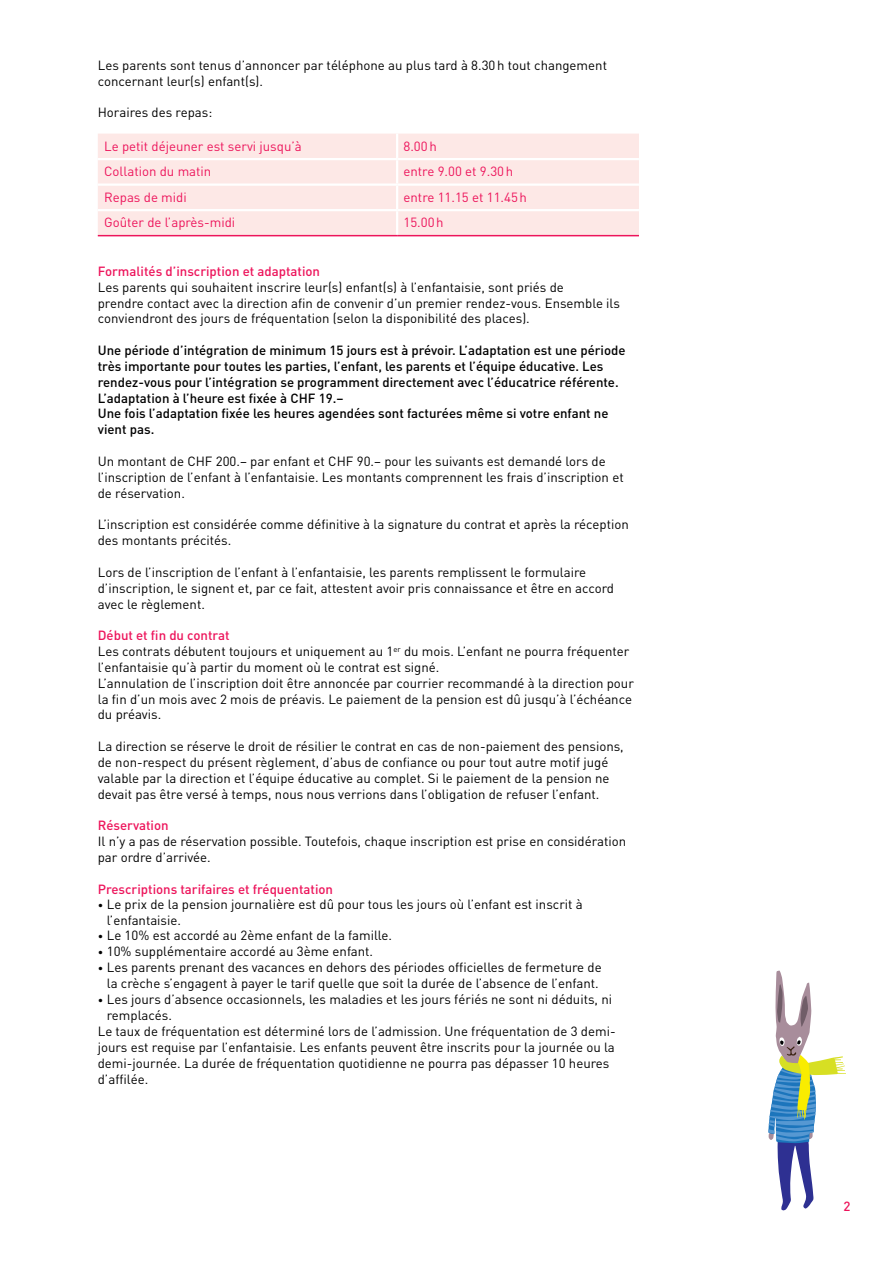
<style>
.page{position:relative;width:893px;height:1263px;background:#fff}
.page>*{position:absolute;margin:0;border:0;box-sizing:border-box;transform-origin:0 0}
.t1{font:13.2px/15.9px "DIN";color:#000}
.t2{font:500 13.2px/15.9px "DIN";color:#000}
.t3{font:13.2px "DIN";color:#ed145b}
.t4{font:500 13.2px "DIN";color:#ed145b}
.s1{font-weight:500;color:#ed145b}
.s2{font-size:10.5px}
</style>
<div class="page">
<div style="left:98px;top:134px;width:541px;height:101px;background:#fde8e6"></div>
<hr style="left:396px;top:134px;width:2px;height:24px;background:#fff">
<hr style="left:98px;top:158px;width:299px;height:2px;background:#fff">
<hr style="left:397px;top:158px;width:242px;height:2px;background:#fff">
<hr style="left:396px;top:160px;width:2px;height:23px;background:#fff">
<hr style="left:98px;top:183px;width:299px;height:3px;background:#fff">
<hr style="left:397px;top:183px;width:242px;height:3px;background:#fff">
<hr style="left:396px;top:186px;width:2px;height:23px;background:#fff">
<hr style="left:98px;top:209px;width:299px;height:2px;background:#fff">
<hr style="left:397px;top:209px;width:242px;height:2px;background:#fff">
<hr style="left:396px;top:211px;width:2px;height:24px;background:#fff">
<hr style="left:98px;top:235px;width:299px;height:1px;background:#ed145b">
<hr style="left:397px;top:235px;width:242px;height:1px;background:#ed145b">
<svg style="left:768px;top:970px;width:78px;height:240px"></svg>
<p class="t1" style="left:98px;top:57px;width:511px">Les parents sont tenus d’annoncer par téléphone au plus tard à 8.30h tout changement concernant leur(s) enfant(s).</p>
<p class="t1" style="left:98px;top:104px;width:116px">Horaires des repas:</p>
<p class="t3" style="left:104px;top:138px;width:199px">Le petit déjeuner est servi jusqu’à</p>
<p class="t3" style="left:403px;top:138px;width:35px">8.00h</p>
<p class="t3" style="left:104px;top:163px;width:109px">Collation du matin</p>
<p class="t3" style="left:403px;top:163px;width:111px">entre 9.00 et 9.30h</p>
<p class="t3" style="left:104px;top:189px;width:84px">Repas de midi</p>
<p class="t3" style="left:403px;top:189px;width:125px">entre 11.15 et 11.45h</p>
<p class="t3" style="left:104px;top:214px;width:133px">Goûter de l’après-midi</p>
<p class="t3" style="left:404px;top:214px;width:42px">15.00h</p>
<p class="t4" style="left:98px;top:263px;width:224px">Formalités d’inscription et adaptation</p>
<p class="t1" style="left:98px;top:279px;width:524px">Les parents qui souhaitent inscrire leur(s) enfant(s) à l’enfantaisie, sont priés de<br>prendre contact avec la direction afin de convenir d’un premier rendez-vous. Ensemble ils conviendront des jours de fréquentation (selon la disponibilité des places).</p>
<p class="t2" style="left:98px;top:342px;width:529px">Une période d’intégration de minimum 15 jours est à prévoir. L’adaptation est une période très importante pour toutes les parties, l’enfant, les parents et l’équipe éducative. Les rendez-vous pour l’intégration se programment directement avec l’éducatrice référente.<br>L’adaptation à l’heure est fixée à CHF 19.–<br>Une fois l’adaptation fixée les heures agendées sont facturées même si votre enfant ne vient pas.</p>
<p class="t1" style="left:98px;top:453px;width:527px">Un montant de CHF 200.– par enfant et CHF 90.– pour les suivants est demandé lors de l’inscription de l’enfant à l’enfantaisie. Les montants comprennent les frais d’inscription et de réservation.</p>
<p class="t1" style="left:98px;top:516px;width:533px">L’inscription est considérée comme définitive à la signature du contrat et après la réception des montants précités.</p>
<p class="t1" style="left:98px;top:564px;width:518px">Lors de l’inscription de l’enfant à l’enfantaisie, les parents remplissent le formulaire d’inscription, le signent et, par ce fait, attestent avoir pris connaissance et être en accord avec le règlement.</p>
<p class="t1" style="left:98px;top:627px;width:538px"><span class="s1">Début et fin du contrat<br></span>Les contrats débutent toujours et uniquement au 1<sup>er</sup> du mois. L’enfant ne pourra fréquenter l’enfantaisie qu’à partir du moment où le contrat est signé.<br>L’annulation de l’inscription doit être annoncée par courrier recommandé à la direction pour la fin d’un mois avec 2 mois de préavis. Le paiement de la pension est dû jusqu’à l’échéance du préavis.</p>
<p class="t1" style="left:98px;top:738px;width:527px">La direction se réserve le droit de résilier le contrat en cas de non-paiement des pensions, de non-respect du présent règlement, d’abus de confiance ou pour tout autre motif jugé valable par la direction et l’équipe éducative au complet. Si le paiement de la pension ne devait pas être versé à temps, nous nous verrions dans l’obligation de refuser l’enfant.</p>
<p class="t4" style="left:98px;top:817px;width:72px">Réservation</p>
<p class="t1" style="left:98px;top:833px;width:530px">Il n’y a pas de réservation possible. Toutefois, chaque inscription est prise en considération par ordre d’arrivée.</p>
<p class="t4" style="left:98px;top:880px;width:237px">Prescriptions tarifaires et fréquentation</p>
<p class="t1" style="left:107px;top:896px;width:478px;text-indent:-9px"><span class="s2">•</span> Le prix de la pension journalière est dû pour tous les jours où l’enfant est inscrit à l’enfantaisie.</p>
<p class="t1" style="left:98px;top:927px;width:296px"><span class="s2">•</span> Le 10% est accordé au 2ème enfant de la famille.</p>
<p class="t1" style="left:98px;top:943px;width:277px"><span class="s2">•</span> 10% supplémentaire accordé au 3ème enfant.</p>
<p class="t1" style="left:98px;top:959px;width:505px;text-align:center"><span class="s2">•</span> Les parents prenant des vacances en dehors des périodes officielles de fermeture de la crèche s’engagent à payer le tarif quelle que soit la durée de l’absence de l’enfant.</p>
<p class="t1" style="left:98px;top:991px;width:516px"><span class="s2">•</span> Les jours d’absence occasionnels, les maladies et les jours fériés ne sont ni déduits, ni</p>
<p class="t1" style="left:107px;top:1007px;width:67px">remplacés.</p>
<p class="t1" style="left:98px;top:1023px;width:519px">Le taux de fréquentation est déterminé lors de l’admission. Une fréquentation de 3 demi-</p>
<p class="t1" style="left:98px;top:1039px;width:519px">jours est requise par l’enfantaisie. Les enfants peuvent être inscrits pour la journée ou la</p>
<p class="t1" style="left:98px;top:1055px;width:513px">demi-journée. La durée de fréquentation quotidienne ne pourra pas dépasser 10 heures</p>
<p class="t1" style="left:98px;top:1071px;width:52px">d’affilée.</p>
<p class="t4" style="left:843px;top:1197px;width:9px">2</p>
</div>
